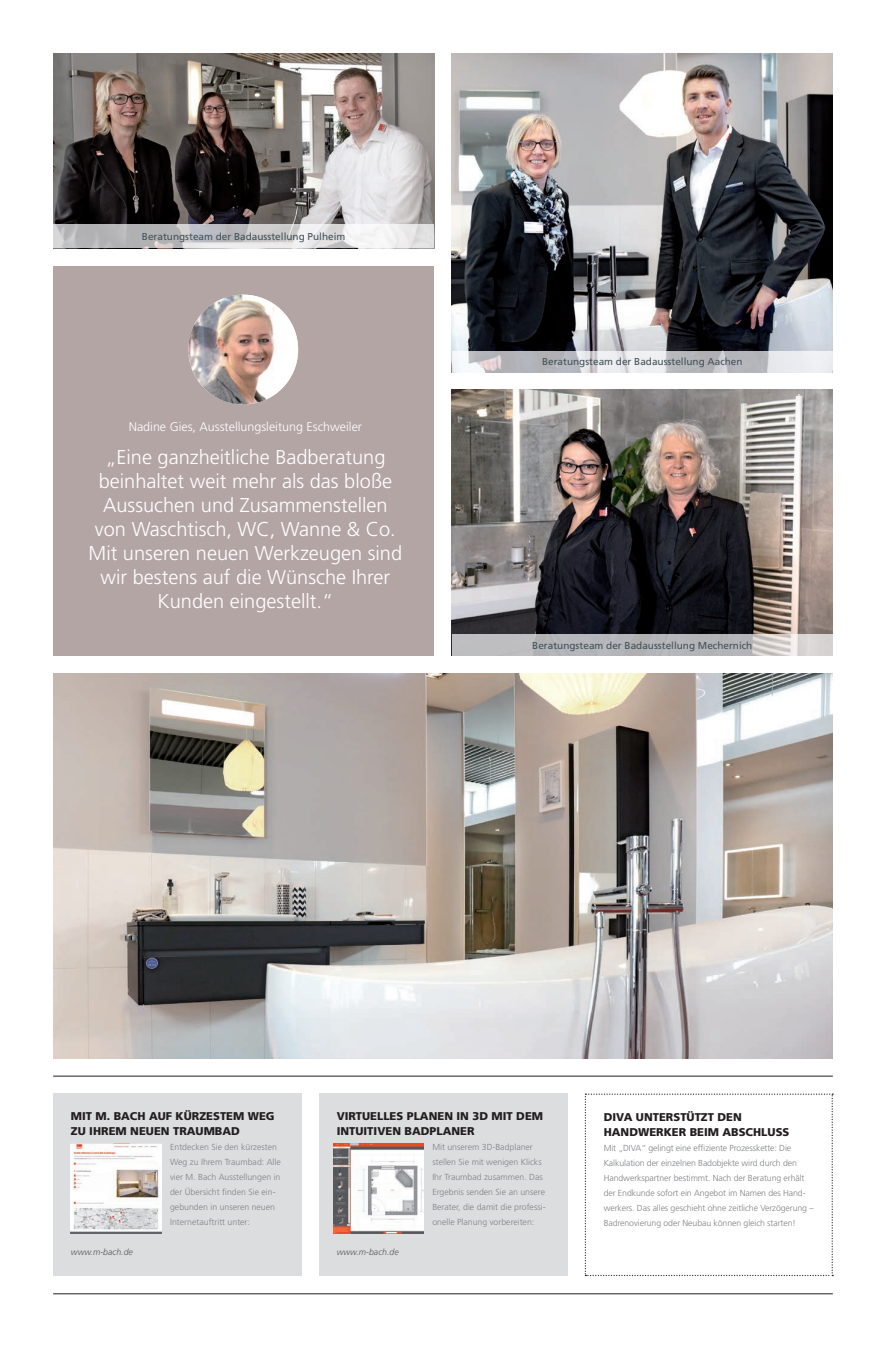
<style>
.page{position:relative;width:886px;height:1347px;background:#fff}
.page>*{position:absolute;margin:0;border:0;box-sizing:border-box;transform-origin:0 0}
.t1{font:300 20px/24px "Frutiger";color:#fff;text-align:center}
.t2{font:300 12.5px "Frutiger";color:#fff}
.t3{font:900 11.25px/15px "Frutiger";color:#231f20}
.t4{font:10px "Frutiger";color:#425159}
.t5{font:300 8.75px/15px "Frutiger";letter-spacing:-.01em;color:#808285}
.t6{font:italic 300 8.75px "Frutiger";color:#57585a}
</style>
<div class="page">
<div style="left:53px;top:1093px;width:248px;height:183px;background:#dcdddf"></div>
<hr style="left:53px;top:1075px;width:780px;height:1px;background:#231f20">
<div style="left:319px;top:1093px;width:248px;height:183px;background:#dcdddf"></div>
<hr style="left:53px;top:1293px;width:780px;height:1px;background:#231f20">
<img style="left:333px;top:1143px;width:90px;height:90px">
<svg style="left:585px;top:1093px;width:248px;height:183px"></svg>
<img style="left:53px;top:673px;width:780px;height:386px">
<img style="left:53px;top:53px;width:381px;height:172px">
<img style="left:452px;top:390px;width:381px;height:244px">
<img style="left:452px;top:53px;width:381px;height:298px">
<div style="left:53px;top:266px;width:381px;height:390px;background:#b4a5a5"></div>
<svg style="left:452px;top:634px;width:381px;height:22px;background:#bdbdbf"></svg>
<svg style="left:452px;top:351px;width:381px;height:21px"></svg>
<svg style="left:53px;top:225px;width:381px;height:23px"></svg>
<img style="left:188px;top:295px;width:110px;height:109px;border-radius:55px">
<img style="left:71px;top:1143px;width:90px;height:90px">
<p class="t4" style="left:142px;top:231px;width:205px">Beratungsteam der Badausstellung Pulheim</p>
<p class="t2" style="left:129px;top:420px;width:235px">Nadine Gies, Ausstellungsleitung Eschweiler</p>
<p class="t1" style="left:89px;top:445px;width:315px">„Eine ganzheitliche Badberatung beinhaltet weit mehr als das bloße<br>Aussuchen und Zusammenstellen von Waschtisch, WC, Wanne &amp; Co.<br>Mit unseren neuen Werkzeugen sind wir bestens auf die Wünsche Ihrer<br>Kunden eingestellt.“</p>
<p class="t4" style="left:542px;top:356px;width:202px">Beratungsteam der Badausstellung Aachen</p>
<p class="t4" style="left:532px;top:639px;width:222px">Beratungsteam der Badausstellung Mechernich</p>
<p class="t3" style="left:71px;top:1108px;width:205px">MIT M. BACH AUF KÜRZESTEM WEG<br>ZU IHREM NEUEN TRAUMBAD</p>
<p class="t5" style="left:170px;top:1139px;width:112px">Entdecken Sie den kürzesten<br>Weg zu Ihrem Traumbad: Alle vier M. Bach Ausstellungen in der Übersicht finden Sie ein&shy;gebunden in unseren neuen<br>Internetauftritt unter:</p>
<p class="t6" style="left:71px;top:1247px;width:64px">www.m-bach.de</p>
<p class="t3" style="left:337px;top:1108px;width:208px">VIRTUELLES PLANEN IN 3D MIT DEM<br>INTUITIVEN BADPLANER</p>
<p class="t5" style="left:432px;top:1139px;width:115px">Mit unserem 3D-Badplaner stellen Sie mit wenigen Klicks<br>Ihr Traumbad zusammen. Das<br>Ergebnis senden Sie an unsere<br>Berater, die damit die professi&shy;onelle Planung vorbereiten:</p>
<p class="t6" style="left:337px;top:1247px;width:64px">www.m-bach.de</p>
<p class="t3" style="left:604px;top:1109px;width:140px">DIVA UNTERSTÜTZT DEN</p>
<p class="t3" style="left:604px;top:1124px;width:187px">HANDWERKER BEIM ABSCHLUSS</p>
<p class="t5" style="left:604px;top:1140px;width:211px">Mit „DIVA“ gelingt eine effiziente Prozesskette: Die Kalkulation der einzelnen Badobjekte wird durch den Handwerkspartner bestimmt. Nach der Beratung erhält der Endkunde sofort ein Angebot im Namen des Hand&shy;werkers. Das alles geschieht ohne zeitliche Verzögerung – Badrenovierung oder Neubau können gleich starten!</p>
</div>
